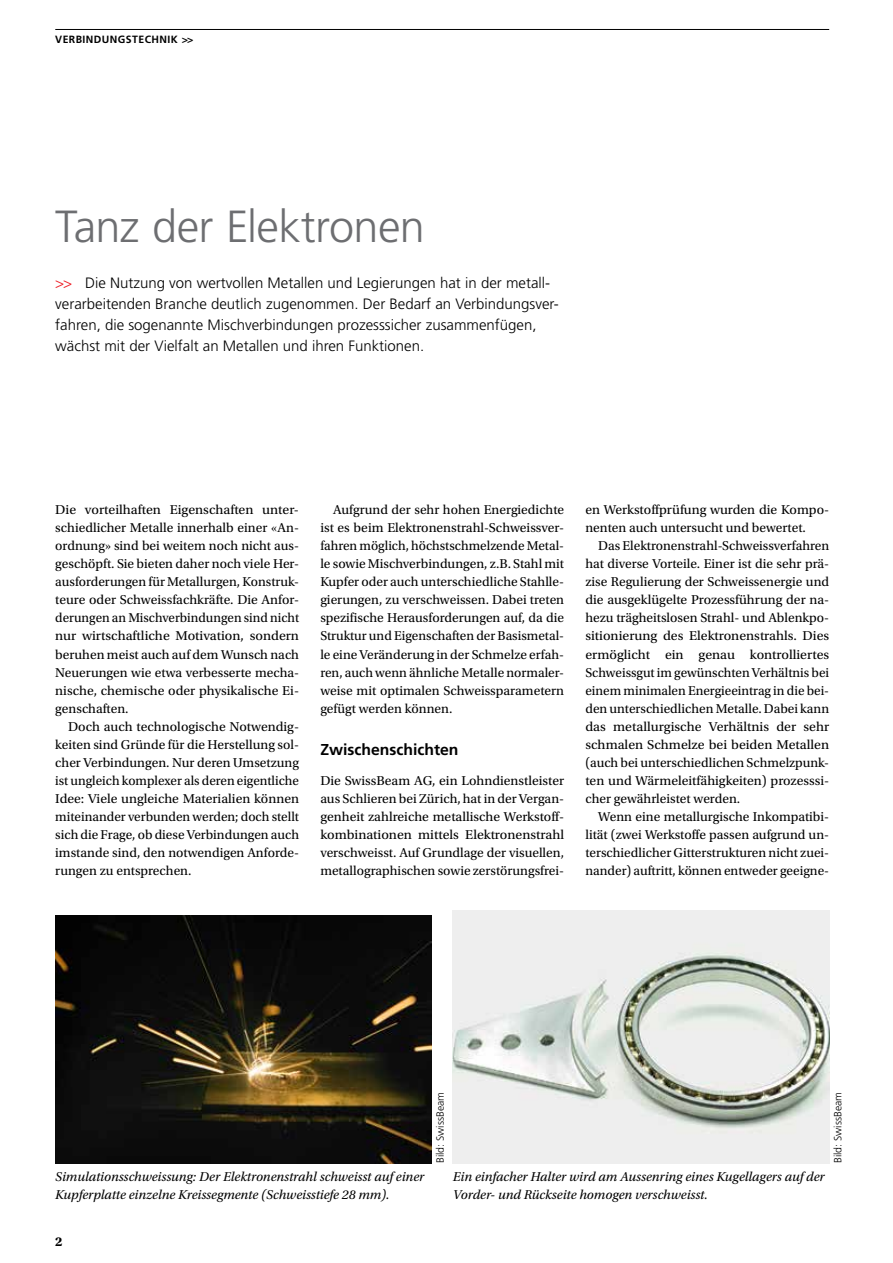
<style>
.page{position:relative;width:893px;height:1263px;background:#fff}
.page>*{position:absolute;margin:0;border:0;box-sizing:border-box;transform-origin:0 0}
.t1{font:300 45px "Frutiger LT Std";letter-spacing:-.015em;color:#6d6e71}
.t2{font:700 15.75px "Frutiger LT Std";color:#000}
.t3{font:300 15px/21px "Frutiger LT Std";color:#000}
.t4{font:13.5px/18px "Utopia Std";color:#000;text-align:justify}
.t5{font:italic 13.5px/18px "Utopia Std";color:#000}
.t6{font:700 13.5px "Utopia Std";color:#000}
.t7{font:300 10.5px "Frutiger LT Std";color:#000}
.t8{font:700 10.5px "Frutiger LT Std";letter-spacing:.04em;color:#000}
.s1{color:#ed1d24}
</style>
<div class="page">
<hr style="left:55px;top:29px;width:774px;height:1px;background:#000">
<img style="left:55px;top:916px;width:377px;height:247px">
<img style="left:453px;top:911px;width:376px;height:252px">
<p class="t8" style="left:55px;top:33px;width:140px">VERBINDUNGSTECHNIK &gt;&gt;</p>
<h1 class="t1" style="left:55px;top:201px;width:371px">Tanz der Elektronen</h1>
<p class="t3" style="left:55px;top:273px;width:505px"><span class="s1">&gt;&gt;</span> Die Nutzung von wertvollen Metallen und Legierungen hat in der metall&shy;verarbeitenden Branche deutlich zugenommen. Der Bedarf an Verbindungsver&shy;fahren, die sogenannte Mischverbindungen prozesssicher zusammenfügen, wächst mit der Vielfalt an Metallen und ihren Funktionen.</p>
<p class="t4" style="left:55px;top:501px;width:245px">Die vorteilhaften Eigenschaften unter&shy;schiedlicher Metalle innerhalb einer «An&shy;ordnung» sind bei weitem noch nicht aus&shy;geschöpft. Sie bieten daher noch viele Her&shy;ausforderungen für Metallurgen, Konstruk&shy;teure oder Schweissfachkräfte. Die Anfor&shy;derungen an Mischverbindungen sind nicht nur wirtschaftliche Motivation, sondern beruhen meist auch auf dem Wunsch nach Neuerungen wie etwa verbesserte mecha&shy;nische, chemische oder physikalische Ei&shy;genschaften.</p>
<p class="t4" style="left:55px;top:717px;width:245px;text-indent:13px">Doch auch technologische Notwendig&shy;keiten sind Gründe für die Herstellung sol&shy;cher Verbindungen. Nur deren Umsetzung ist ungleich komplexer als deren eigentliche Idee: Viele ungleiche Materialien können miteinander verbunden werden; doch stellt sich die Frage, ob diese Verbindungen auch imstande sind, den notwendigen Anforde&shy;rungen zu entsprechen.</p>
<p class="t4" style="left:320px;top:501px;width:245px;text-indent:13px">Aufgrund der sehr hohen Energiedichte ist es beim Elektronenstrahl-Schweissver&shy;fahren möglich, höchstschmelzende Metal&shy;le sowie Mischverbindungen, z.B. Stahl mit Kupfer oder auch unterschiedliche Stahlle&shy;gierungen, zu verschweissen. Dabei treten spezifische Herausforderungen auf, da die Struktur und Eigenschaften der Basismetal&shy;le eine Veränderung in der Schmelze erfah&shy;ren, auch wenn ähnliche Metalle normaler&shy;weise mit optimalen Schweissparametern gefügt werden können.</p>
<p class="t2" style="left:320px;top:741px;width:140px">Zwischenschichten</p>
<p class="t4" style="left:320px;top:771px;width:245px">Die SwissBeam AG, ein Lohndienstleister aus Schlieren bei Zürich, hat in der Vergan&shy;genheit zahlreiche metallische Werkstoff&shy;kombinationen mittels Elektronenstrahl verschweisst. Auf Grundlage der visuellen, metallographischen sowie zerstörungsfrei-</p>
<p class="t4" style="left:585px;top:501px;width:245px">en Werkstoffprüfung wurden die Kompo&shy;nenten auch untersucht und bewertet.</p>
<p class="t4" style="left:585px;top:537px;width:245px;text-indent:13px">Das Elektronenstrahl-Schweissverfahren hat diverse Vorteile. Einer ist die sehr prä&shy;zise Regulierung der Schweissenergie und die ausgeklügelte Prozessführung der na&shy;hezu trägheitslosen Strahl- und Ablenkpo&shy;sitionierung des Elektronenstrahls. Dies ermöglicht ein genau kontrolliertes Schweissgut im gewünschten Verhältnis bei einem minimalen Energieeintrag in die bei&shy;den unterschiedlichen Metalle. Dabei kann das metallurgische Verhältnis der sehr schmalen Schmelze bei beiden Metallen (auch bei unterschiedlichen Schmelzpunk&shy;ten und Wärmeleitfähigkeiten) prozesssi&shy;cher gewährleistet werden.</p>
<p class="t4" style="left:585px;top:807px;width:245px;text-indent:13px">Wenn eine metallurgische Inkompatibi&shy;lität (zwei Werkstoffe passen aufgrund un&shy;terschiedlicher Gitterstrukturen nicht zuei&shy;nander) auftritt, können entweder geeigne-</p>
<p class="t7" style="left:434px;top:1163px;width:73px;rotate:-90deg">Bild: SwissBeam</p>
<p class="t7" style="left:832px;top:1163px;width:73px;rotate:-90deg">Bild: SwissBeam</p>
<p class="t5" style="left:55px;top:1168px;width:370px">Simulationsschweissung: Der Elektronenstrahl schweisst auf einer<br>Kupferplatte einzelne Kreissegmente (Schweisstiefe 28 mm).</p>
<p class="t6" style="left:55px;top:1234px;width:9px">2</p>
<p class="t5" style="left:453px;top:1168px;width:373px">Ein einfacher Halter wird am Aussenring eines Kugellagers auf der<br>Vorder- und Rückseite homogen verschweisst.</p>
</div>
